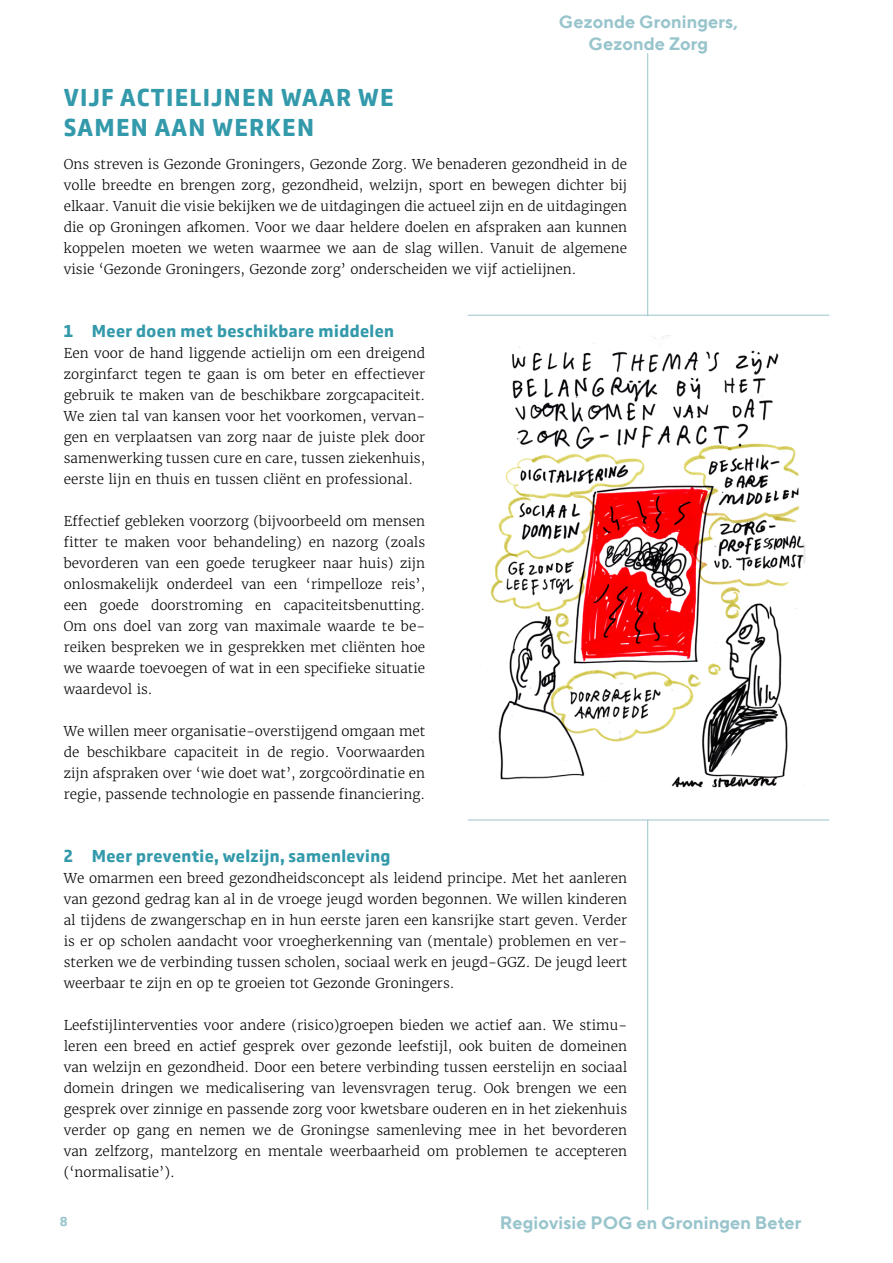
<style>
.page{position:relative;width:893px;height:1263px;background:#fff}
.page>*{position:absolute;margin:0;border:0;box-sizing:border-box;transform-origin:0 0}
.t1{font:700 25.5px/30.6px "Comspot Basic";letter-spacing:.05em;color:#339aab}
.t2{font:700 18px "Comspot Basic";letter-spacing:.025em;color:#339aab}
.t3{font:700 18px/21.6px "TT Norms";color:#98c4cc;text-align:center}
.t4{font:300 13.5px/21px "Merriweather";color:#000;text-align:justify}
.t5{font:700 13.5px "Comspot Basic";color:#98c4cc}
</style>
<div class="page">
<hr style="left:647px;top:53px;width:1px;height:1157px;background:#98c4cc">
<div style="left:468px;top:316px;width:361px;height:504px;background:#fff"></div>
<img style="left:487px;top:335px;width:319px;height:453px">
<hr style="left:468px;top:315px;width:361px;height:1px;background:#98c4cc">
<hr style="left:468px;top:820px;width:361px;height:1px;background:#98c4cc">
<h2 class="t3" style="left:559px;top:10px;width:181px">Gezonde Groningers,<br>Gezonde Zorg</h2>
<h1 class="t1" style="left:64px;top:81px;width:331px">VIJF ACTIELIJNEN WAAR WE<br>SAMEN AAN WERKEN</h1>
<p class="t4" style="left:64px;top:153px;width:565px">Ons streven is Gezonde Groningers, Gezonde Zorg. We benaderen gezondheid in de volle breedte en brengen zorg, gezondheid, welzijn, sport en bewegen dichter bij elkaar. Vanuit die visie bekijken we de uitdagingen die actueel zijn en de uitdagingen die op Groningen afkomen. Voor we daar heldere doelen en afspraken aan kunnen koppelen moeten we weten waarmee we aan de slag willen. Vanuit de algemene visie ‘Gezonde Groningers, Gezonde zorg’ onderscheiden we vijf actielijnen.</p>
<h2 class="t2" style="left:64px;top:320px;width:332px">1 Meer doen met beschikbare middelen</h2>
<p class="t4" style="left:64px;top:342px;width:363px">Een voor de hand liggende actielijn om een dreigend zorginfarct tegen te gaan is om beter en effectiever gebruik te maken van de beschikbare zorgcapaciteit.<br>We zien tal van kansen voor het voorkomen, vervan&shy;gen en verplaatsen van zorg naar de juiste plek door samenwerking tussen cure en care, tussen ziekenhuis, eerste lijn en thuis en tussen cliënt en professional.</p>
<p class="t4" style="left:64px;top:510px;width:363px">Effectief gebleken voorzorg (bijvoorbeeld om mensen fitter te maken voor behandeling) en nazorg (zoals bevorderen van een goede terugkeer naar huis) zijn onlosmakelijk onderdeel van een ‘rimpelloze reis’, een goede doorstroming en capaciteitsbenutting.<br>Om ons doel van zorg van maximale waarde te be&shy;reiken bespreken we in gesprekken met cliënten hoe we waarde toevoegen of wat in een specifieke situatie waardevol is.</p>
<p class="t4" style="left:64px;top:720px;width:363px">We willen meer organisatie-overstijgend omgaan met de beschikbare capaciteit in de regio. Voorwaarden zijn afspraken over ‘wie doet wat’, zorgcoördinatie en regie, passende technologie en passende financiering.</p>
<h2 class="t2" style="left:64px;top:845px;width:328px">2 Meer preventie, welzijn, samenleving</h2>
<p class="t4" style="left:64px;top:867px;width:565px">We omarmen een breed gezondheidsconcept als leidend principe. Met het aanleren van gezond gedrag kan al in de vroege jeugd worden begonnen. We willen kinderen al tijdens de zwangerschap en in hun eerste jaren een kansrijke start geven. Verder is er op scholen aandacht voor vroegherkenning van (mentale) problemen en ver&shy;sterken we de verbinding tussen scholen, sociaal werk en jeugd-GGZ. De jeugd leert weerbaar te zijn en op te groeien tot Gezonde Groningers.</p>
<p class="t4" style="left:64px;top:1014px;width:565px">Leefstijlinterventies voor andere (risico)groepen bieden we actief aan. We stimu&shy;leren een breed en actief gesprek over gezonde leefstijl, ook buiten de domeinen van welzijn en gezondheid. Door een betere verbinding tussen eerstelijn en sociaal domein dringen we medicalisering van levensvragen terug. Ook brengen we een gesprek over zinnige en passende zorg voor kwetsbare ouderen en in het ziekenhuis verder op gang en nemen we de Groningse samenleving mee in het bevorderen van zelfzorg, mantelzorg en mentale weerbaarheid om problemen te accepteren (‘normalisatie’).</p>
<p class="t5" style="left:60px;top:1213px;width:9px">8</p>
<h2 class="t3" style="left:500px;top:1211px;width:303px">Regiovisie POG en Groningen Beter</h2>
</div>
